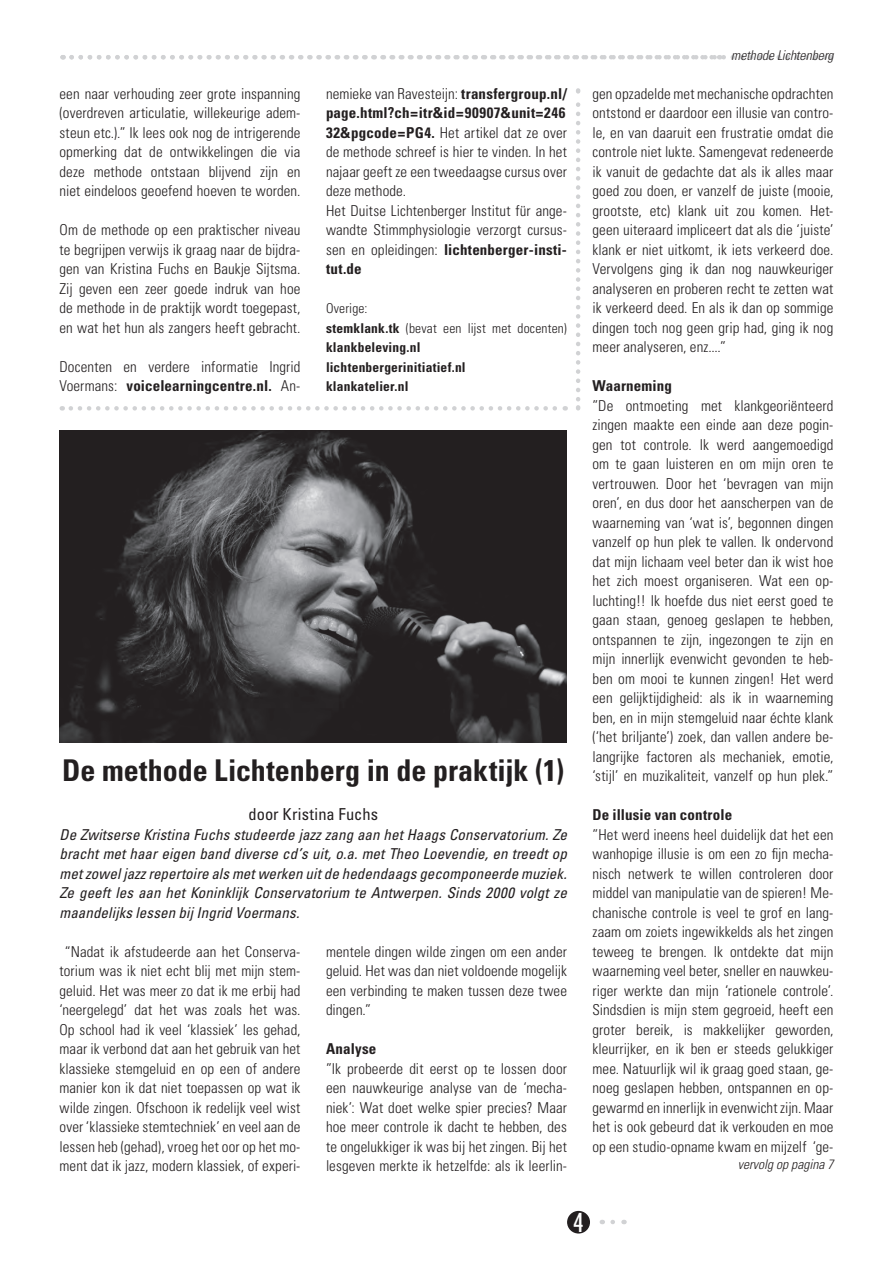
<style>
.page{position:relative;width:893px;height:1263px;background:#fff}
.page>*{position:absolute;margin:0;border:0;box-sizing:border-box;transform-origin:0 0}
.t1{font:700 condensed 30px "Univers";color:#231f20}
.t2{font:500 condensed 25.5px "Futura";color:#fff}
.t3{font:condensed 16.5px "Univers";letter-spacing:.005em;color:#231f20}
.t4{font:300 condensed 15px/19.5px "Univers";letter-spacing:.005em;color:#231f20;text-align:justify}
.t5{font:italic condensed 15px/19.5px "Univers";letter-spacing:.01em;color:#231f20;text-align:justify}
.t6{font:700 condensed 15px "Univers";letter-spacing:.01em;color:#231f20}
.t7{font:700 condensed 13.5px/19.5px "Univers";letter-spacing:.015em;color:#231f20}
.t8{font:italic 300 condensed 13.5px "Univers";letter-spacing:.005em;color:#231f20}
.s1{font-weight:700}
.s2{font-weight:300}
</style>
<div class="page">
<div style="left:568px;top:1211px;width:21px;height:22px;background:#231f20;border-radius:50%"></div>
<div style="left:567px;top:1211px;width:23px;height:22px;border:2px solid #231f20;border-radius:50%"></div>
<svg style="left:613px;top:1220px;width:11px;height:4px"></svg>
<svg style="left:72px;top:55px;width:759px;height:4px"></svg>
<svg style="left:71px;top:406px;width:495px;height:5px"></svg>
<img style="left:60px;top:430px;width:507px;height:312px">
<svg style="left:576px;top:89px;width:4px;height:310px"></svg>
<p class="t4" style="left:60px;top:83px;width:243px">een naar verhouding zeer grote inspanning (overdreven articulatie, willekeurige adem&shy;steun etc.).” Ik lees ook nog de intrigerende opmerking dat de ontwikkelingen die via deze methode ontstaan blijvend zijn en niet eindeloos geoefend hoeven te worden.</p>
<p class="t4" style="left:60px;top:220px;width:243px">Om de methode op een praktischer niveau te begrijpen verwijs ik graag naar de bijdra&shy;gen van Kristina Fuchs en Baukje Sijtsma.<br>Zij geven een zeer goede indruk van hoe de methode in de praktijk wordt toegepast, en wat het hun als zangers heeft gebracht.</p>
<p class="t4" style="left:60px;top:356px;width:242px">Docenten en verdere informatie Ingrid<br>Voermans: <span class="s1">voicelearningcentre.nl.</span> An-</p>
<p class="t4" style="left:326px;top:83px;width:242px;text-align:left">nemieke van Ravesteijn: <span class="s1">transfergroup.nl/ page.html?ch=itr&amp;id=90907&amp;unit=246<br>32&amp;pgcode=PG4.</span> Het artikel dat ze over de methode schreef is hier te vinden. In het najaar geeft ze een tweedaagse cursus over deze methode.<br>Het Duitse Lichtenberger Institut für ange&shy;wandte Stimmphysiologie verzorgt cursus&shy;sen en opleidingen: <span class="s1">lichtenberger-insti&shy;tut.de</span></p>
<p class="t7" style="left:326px;top:298px;width:242px"><span class="s2">Overige:<br></span>stemklank.tk <span class="s2">(bevat een lijst met docenten) </span>klankbeleving.nl<br>lichtenbergerinitiatief.nl<br>klankatelier.nl</p>
<h1 class="t1" style="left:62px;top:752px;width:503px">De methode Lichtenberg in de praktijk (1)</h1>
<p class="t3" style="left:248px;top:804px;width:131px">door Kristina Fuchs</p>
<p class="t5" style="left:60px;top:824px;width:509px">De Zwitserse Kristina Fuchs studeerde jazz zang aan het Haags Conservatorium. Ze bracht met haar eigen band diverse cd’s uit, o.a. met Theo Loevendie, en treedt op met zowel jazz repertoire als met werken uit de hedendaags gecomponeerde muziek.<br>Ze geeft les aan het Koninklijk Conservatorium te Antwerpen. Sinds 2000 volgt ze maandelijks lessen bij Ingrid Voermans.</p>
<p class="t4" style="left:60px;top:941px;width:242px;text-align:center">“Nadat ik afstudeerde aan het Conserva&shy;torium was ik niet echt blij met mijn stem&shy;geluid. Het was meer zo dat ik me erbij had ‘neergelegd’ dat het was zoals het was.<br>Op school had ik veel ‘klassiek’ les gehad, maar ik verbond dat aan het gebruik van het klassieke stemgeluid en op een of andere manier kon ik dat niet toepassen op wat ik wilde zingen. Ofschoon ik redelijk veel wist over ‘klassieke stemtechniek’ en veel aan de lessen heb (gehad), vroeg het oor op het mo&shy;ment dat ik jazz, modern klassiek, of experi-</p>
<p class="t4" style="left:326px;top:941px;width:242px">mentele dingen wilde zingen om een ander geluid. Het was dan niet voldoende mogelijk een verbinding te maken tussen deze twee dingen.”</p>
<p class="t6" style="left:326px;top:1039px;width:52px">Analyse</p>
<p class="t4" style="left:326px;top:1058px;width:242px">”Ik probeerde dit eerst op te lossen door een nauwkeurige analyse van de ‘mecha&shy;niek’: Wat doet welke spier precies? Maar hoe meer controle ik dacht te hebben, des te ongelukkiger ik was bij het zingen. Bij het lesgeven merkte ik hetzelfde: als ik leerlin-</p>
<p class="t8" style="left:731px;top:47px;width:104px">methode Lichtenberg</p>
<p class="t4" style="left:592px;top:83px;width:242px">gen opzadelde met mechanische opdrachten ontstond er daardoor een illusie van contro&shy;le, en van daaruit een frustratie omdat die controle niet lukte. Samengevat redeneerde ik vanuit de gedachte dat als ik alles maar goed zou doen, er vanzelf de juiste (mooie, grootste, etc) klank uit zou komen. Het&shy;geen uiteraard impliceert dat als die ‘juiste’ klank er niet uitkomt, ik iets verkeerd doe.<br>Vervolgens ging ik dan nog nauwkeuriger analyseren en proberen recht te zetten wat ik verkeerd deed. En als ik dan op sommige dingen toch nog geen grip had, ging ik nog meer analyseren, enz....”</p>
<p class="t6" style="left:592px;top:376px;width:81px">Waarneming</p>
<p class="t4" style="left:592px;top:395px;width:242px">”De ontmoeting met klankgeoriënteerd zingen maakte een einde aan deze pogin&shy;gen tot controle. Ik werd aangemoedigd om te gaan luisteren en om mijn oren te vertrouwen. Door het ‘bevragen van mijn oren’, en dus door het aanscherpen van de waarneming van ‘wat is’, begonnen dingen vanzelf op hun plek te vallen. Ik ondervond dat mijn lichaam veel beter dan ik wist hoe het zich moest organiseren. Wat een op&shy;luchting!! Ik hoefde dus niet eerst goed te gaan staan, genoeg geslapen te hebben, ontspannen te zijn, ingezongen te zijn en mijn innerlijk evenwicht gevonden te heb&shy;ben om mooi te kunnen zingen! Het werd een gelijktijdigheid: als ik in waarneming ben, en in mijn stemgeluid naar échte klank (‘het briljante’) zoek, dan vallen andere be&shy;langrijke factoren als mechaniek, emotie, ‘stijl’ en muzikaliteit, vanzelf op hun plek.”</p>
<p class="t6" style="left:592px;top:805px;width:141px">De illusie van controle</p>
<p class="t4" style="left:592px;top:824px;width:242px">”Het werd ineens heel duidelijk dat het een wanhopige illusie is om een zo fijn mecha&shy;nisch netwerk te willen controleren door middel van manipulatie van de spieren! Me&shy;chanische controle is veel te grof en lang&shy;zaam om zoiets ingewikkelds als het zingen teweeg te brengen. Ik ontdekte dat mijn waarneming veel beter, sneller en nauwkeu&shy;riger werkte dan mijn ‘rationele controle’.<br>Sindsdien is mijn stem gegroeid, heeft een groter bereik, is makkelijker geworden, kleurrijker, en ik ben er steeds gelukkiger mee. Natuurlijk wil ik graag goed staan, ge&shy;noeg geslapen hebben, ontspannen en op&shy;gewarmd en innerlijk in evenwicht zijn. Maar het is ook gebeurd dat ik verkouden en moe op een studio-opname kwam en mijzelf ‘ge-</p>
<p class="t8" style="left:738px;top:1156px;width:97px">vervolg op pagina 7</p>
<h2 class="t2" style="left:573px;top:1206px;width:12px">4</h2>
</div>
